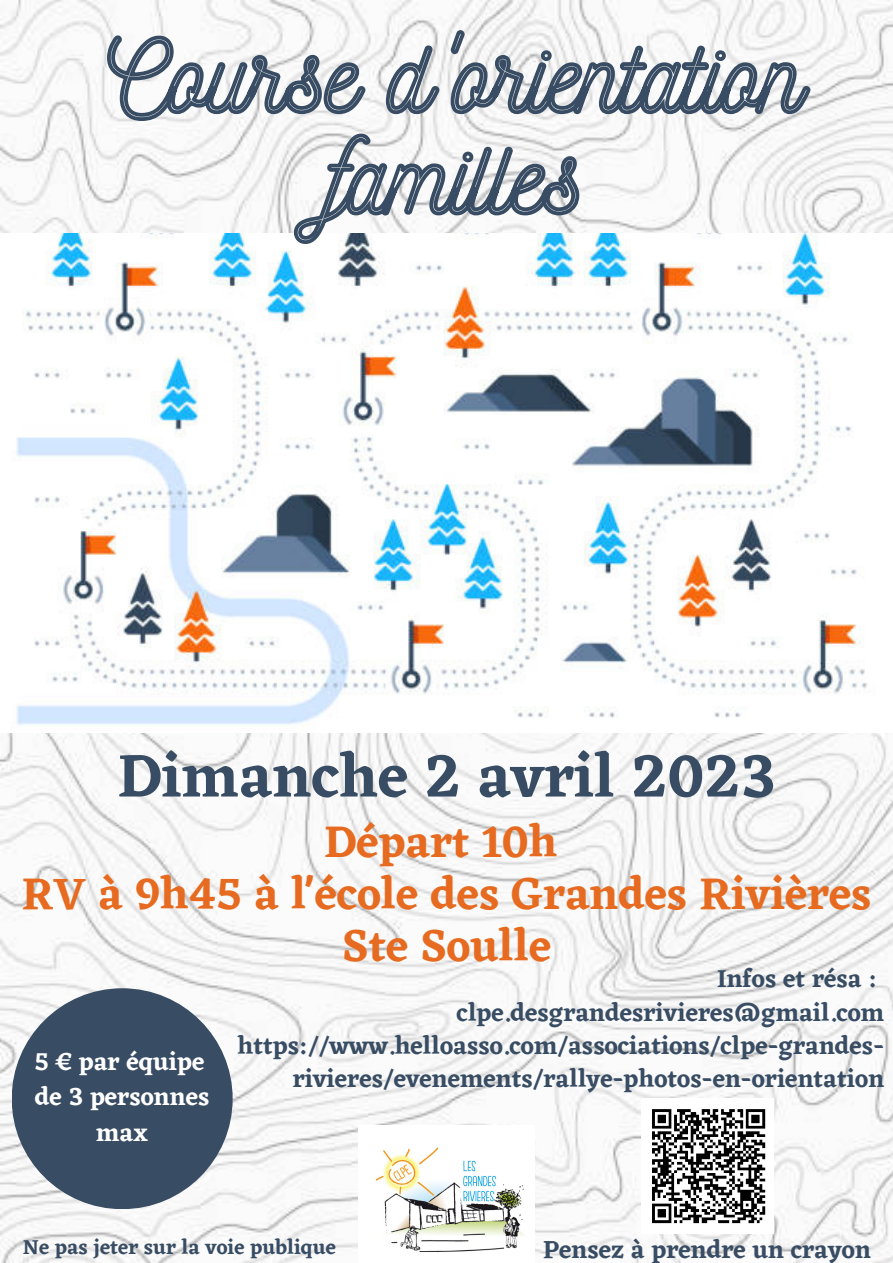
<style>
.page{position:relative;width:893px;height:1263px;background:#fff}
.page>*{position:absolute;margin:0;border:0;box-sizing:border-box;transform-origin:0 0}
.t1{font:600 62.25px "Eczar";color:#384c63}
.t2{font:600 45.75px/51.8px "Eczar";color:#e66b20;text-align:center}
.t3{font:600 25.5px/33.2px "Eczar";color:#384c63;text-align:right}
.t4{font:600 25.5px/35.5px "Eczar";color:#fff;text-align:center}
.t5{font:600 21px "Eczar";color:#384c63}
</style>
<div class="page">
<img style="left:0;top:0;width:893px;height:1263px">
<img style="left:0;top:234px;width:893px;height:498px">
<div style="left:12px;top:988px;width:221px;height:221px;background:#384c63;border-radius:50%"></div>
<img style="left:359px;top:1125px;width:176px;height:138px">
<img style="left:641px;top:1099px;width:132px;height:134px">
<svg style="left:105px;top:27px;width:707px;height:99px"></svg>
<svg style="left:291px;top:131px;width:291px;height:115px"></svg>
<h1 class="t1" style="left:117px;top:739px;width:660px">Dimanche 2 avril 2023</h1>
<h2 class="t2" style="left:22px;top:815px;width:851px">Départ 10h<br>RV à 9h45 à l'école des Grandes Rivières<br>Ste Soulle</h2>
<p class="t3" style="left:237px;top:962px;width:648px">Infos et résa :<br>clpe.desgrandesrivieres@gmail.com https://www.helloasso.com/associations/clpe-grandes&shy;rivieres/evenements/rallye-photos-en-orientation</p>
<p class="t4" style="left:35px;top:1043px;width:176px">5 € par équipe de 3 personnes max</p>
<p class="t5" style="left:23px;top:1234px;width:314px">Ne pas jeter sur la voie publique</p>
<p class="t3" style="left:543px;top:1233px;width:329px">Pensez à prendre un crayon</p>
</div>
